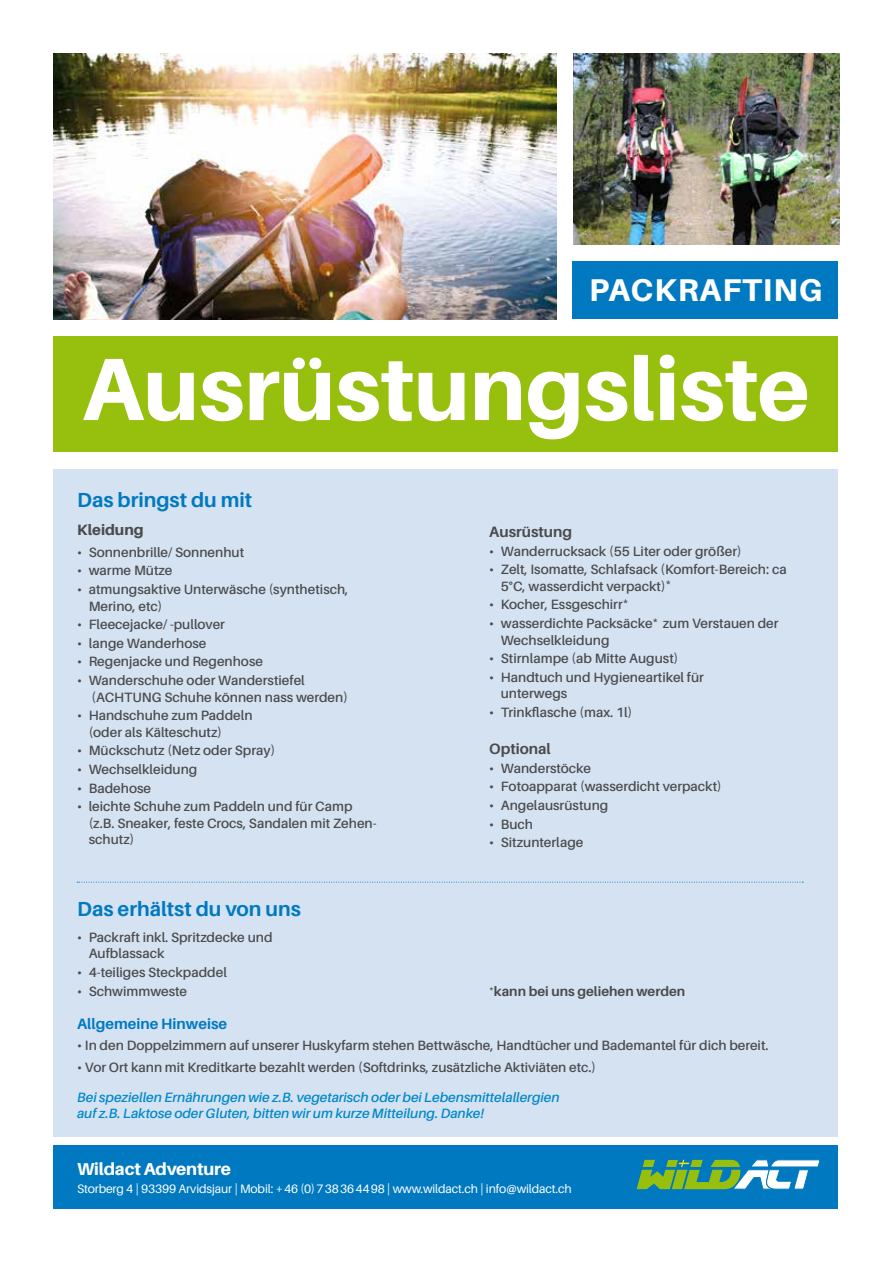
<style>
.page{position:relative;width:893px;height:1263px;background:#fff}
.page>*{position:absolute;margin:0;border:0;box-sizing:border-box;transform-origin:0 0}
.t1{font:800 88.65px "Aileron";color:#fff}
.t2{font:800 31.5px "Aileron";letter-spacing:.03em;color:#fff}
.t3{font:700 20.4px "Aileron";color:#0079c0}
.t4{font:800 17.25px "Aileron";letter-spacing:-.01em;color:#fff}
.t5{font:700 15px "Aileron";color:#4b4b4d}
.t6{font:700 15px "Aileron";color:#0079c0}
.t7{font:800 15px "Aileron";color:#4b4b4d}
.t8{font:600 13.5px/16.5px "Aileron";color:#4b4b4d}
.t9{font:italic 600 13.5px/16.5px "Aileron";color:#0089c8}
.t10{font:700 13.5px "Aileron";color:#4b4b4d}
.t11{font:12.15px "Aileron";letter-spacing:-.01em;color:#fff}
</style>
<div class="page">
<div style="left:54px;top:336px;width:784px;height:116px;background:#97bf0d"></div>
<div style="left:54px;top:469px;width:784px;height:668px;background:#d4e2f2"></div>
<div style="left:54px;top:1145px;width:784px;height:64px;background:#0079c0"></div>
<img style="left:54px;top:54px;width:502px;height:265px">
<img style="left:574px;top:54px;width:265px;height:190px">
<div style="left:572px;top:261px;width:266px;height:58px;background:#0079c0"></div>
<svg style="left:637px;top:1159px;width:183px;height:31px"></svg>
<svg style="left:77px;top:882px;width:726px;height:1px"></svg>
<h2 class="t2" style="left:589px;top:272px;width:235px">PACKRAFTING</h2>
<h1 class="t1" style="left:82px;top:339px;width:729px">Ausrüstungsliste</h1>
<h3 class="t3" style="left:77px;top:489px;width:177px">Das bringst du mit</h3>
<p class="t7" style="left:77px;top:521px;width:68px">Kleidung</p>
<p class="t8" style="left:77px;top:544px;width:169px">• Sonnenbrille/ Sonnenhut</p>
<p class="t8" style="left:77px;top:563px;width:97px">• warme Mütze</p>
<p class="t8" style="left:89px;top:581px;width:261px;text-indent:-12px">• atmungsaktive Unterwäsche (synthetisch,<br>Merino, etc)</p>
<p class="t8" style="left:77px;top:616px;width:149px">• Fleecejacke/ -pullover</p>
<p class="t8" style="left:77px;top:635px;width:131px">• lange Wanderhose</p>
<p class="t8" style="left:77px;top:654px;width:187px">• Regenjacke und Regenhose</p>
<p class="t8" style="left:91px;top:672px;width:258px;text-indent:-14px">• Wanderschuhe oder Wanderstiefel (ACHTUNG Schuhe können nass werden)</p>
<p class="t8" style="left:89px;top:707px;width:165px;text-indent:-12px">• Handschuhe zum Paddeln (oder als Kälteschutz)</p>
<p class="t8" style="left:77px;top:742px;width:200px">• Mückschutz (Netz oder Spray)</p>
<p class="t8" style="left:77px;top:761px;width:122px">• Wechselkleidung</p>
<p class="t8" style="left:77px;top:780px;width:75px">• Badehose</p>
<p class="t8" style="left:89px;top:798px;width:289px;text-indent:-12px">• leichte Schuhe zum Paddeln und für Camp (z.B. Sneaker, feste Crocs, Sandalen mit Zehen&shy;schutz)</p>
<p class="t5" style="left:489px;top:523px;width:84px">Ausrüstung</p>
<p class="t8" style="left:489px;top:543px;width:254px">• Wanderrucksack (55 Liter oder größer)</p>
<p class="t8" style="left:501px;top:561px;width:287px;text-indent:-12px">• Zelt, Isomatte, Schlafsack (Komfort-Bereich: ca<br>5°C, wasserdicht verpackt)<sup>*</sup></p>
<p class="t8" style="left:489px;top:597px;width:141px">• Kocher, Essgeschirr<sup>*</sup></p>
<p class="t8" style="left:501px;top:615px;width:279px;text-indent:-12px">• wasserdichte Packsäcke<sup>*</sup> zum Verstauen der<br>Wechselkleidung</p>
<p class="t8" style="left:489px;top:650px;width:191px">• Stirnlampe (ab Mitte August)</p>
<p class="t8" style="left:501px;top:669px;width:205px;text-indent:-12px">• Handtuch und Hygieneartikel für unterwegs</p>
<p class="t8" style="left:489px;top:704px;width:145px">• Trinkflasche (max. 1l)</p>
<p class="t5" style="left:489px;top:741px;width:63px">Optional</p>
<p class="t8" style="left:489px;top:760px;width:103px">• Wanderstöcke</p>
<p class="t8" style="left:489px;top:779px;width:234px">• Fotoapparat (wasserdicht verpackt)</p>
<p class="t8" style="left:489px;top:797px;width:121px">• Angelausrüstung</p>
<p class="t8" style="left:489px;top:816px;width:45px">• Buch</p>
<p class="t8" style="left:489px;top:834px;width:96px">• Sitzunterlage</p>
<h3 class="t3" style="left:77px;top:898px;width:225px">Das erhältst du von uns</h3>
<p class="t8" style="left:89px;top:929px;width:185px;text-indent:-12px">• Packraft inkl. Spritzdecke und<br>Aufblassack</p>
<p class="t8" style="left:77px;top:964px;width:151px">• 4-teiliges Steckpaddel</p>
<p class="t8" style="left:77px;top:983px;width:112px">• Schwimmweste</p>
<p class="t10" style="left:489px;top:983px;width:198px"><sup>*</sup>kann bei uns geliehen werden</p>
<p class="t6" style="left:77px;top:1016px;width:151px">Allgemeine Hinweise</p>
<p class="t8" style="left:77px;top:1037px;width:693px">• In den Doppelzimmern auf unserer Huskyfarm stehen Bettwäsche, Handtücher und Bademantel für dich bereit.</p>
<p class="t8" style="left:77px;top:1059px;width:520px">• Vor Ort kann mit Kreditkarte bezahlt werden (Softdrinks, zusätzliche Aktiviäten etc.)</p>
<p class="t9" style="left:77px;top:1089px;width:484px">Bei speziellen Ernährungen wie z.B. vegetarisch oder bei Lebensmittelallergien auf z.B. Laktose oder Gluten, bitten wir um kurze Mitteilung. Danke!</p>
<p class="t4" style="left:77px;top:1159px;width:155px">Wildact Adventure</p>
<p class="t11" style="left:77px;top:1182px;width:496px">Storberg 4 | 93399 Arvidsjaur | Mobil: +46 (0)738364498 | www.wildact.ch | info@wildact.ch</p>
</div>
